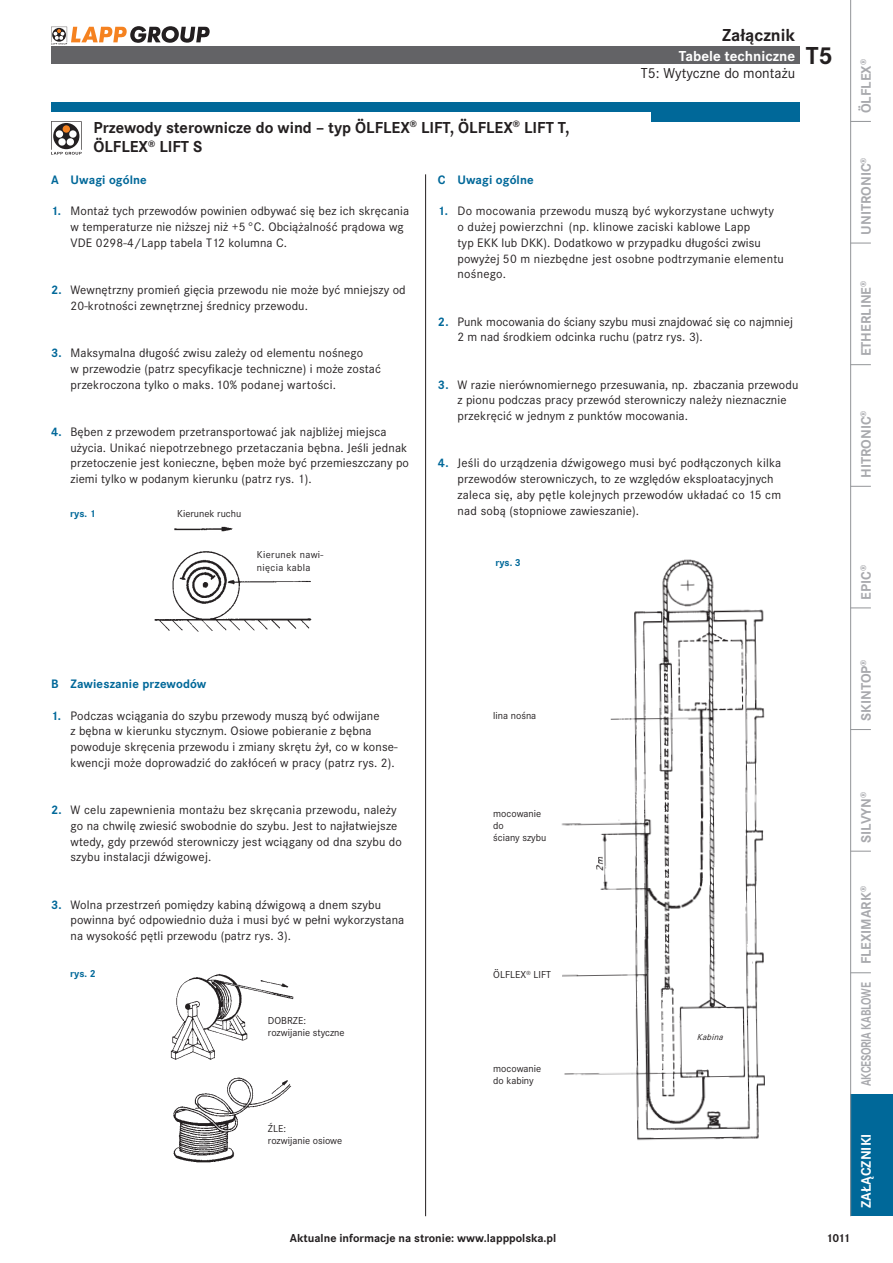
<style>
.page{position:relative;width:893px;height:1263px;background:#fff}
.page>*{position:absolute;margin:0;border:0;box-sizing:border-box;transform-origin:0 0}
.t1{font:700 25.5px "Corporate STOT";color:#231f20}
.t2{font:700 18px "Corporate STOT";color:#231f20}
.t3{font:700 16.5px/19.5px "Corporate STOT";color:#231f20}
.t4{font:15px "Corporate STOT";color:#231f20}
.t5{font:700 15px "Corporate STOT";color:#fff}
.t6{font:700 14.25px "Corporate STOT";color:#a8a9ad}
.t7{font:700 14.25px "Corporate STOT";letter-spacing:-.02em;color:#a8a9ad;scale:.78 1}
.t8{font:700 14.25px "Corporate STOT";color:#fff}
.t9{font:12.75px/15.8px "Corporate STOT";letter-spacing:.01em;color:#231f20}
.t10{font:700 12.75px "Corporate STOT";letter-spacing:.01em;color:#006899}
.t11{font:700 12px "Corporate STOT";color:#231f20}
.t12{font:10.5px/12px "Corporate STOT";color:#231f20}
.t13{font:10.5px/13.5px "Corporate STOT";letter-spacing:.03em;color:#231f20}
.t14{font:700 10.5px "Corporate STOT";color:#006899}
.t15{font:italic 9px "Corporate STOT";color:#231f20}
.s1{font-weight:700;color:#006899}
</style>
<div class="page">
<div style="left:51px;top:47px;width:748px;height:17px;background:#636366"></div>
<div style="left:850px;top:1094px;width:43px;height:122px;background:#006899"></div>
<hr style="left:850px;top:0;width:1px;height:1216px;background:#939598">
<svg style="left:851px;top:364px;width:20px;height:1px"></svg>
<svg style="left:850px;top:243px;width:21px;height:1px"></svg>
<svg style="left:851px;top:121px;width:20px;height:1px"></svg>
<svg style="left:851px;top:486px;width:20px;height:1px"></svg>
<svg style="left:850px;top:608px;width:21px;height:1px"></svg>
<svg style="left:851px;top:729px;width:20px;height:1px"></svg>
<svg style="left:851px;top:851px;width:20px;height:1px"></svg>
<svg style="left:851px;top:972px;width:20px;height:1px"></svg>
<svg style="left:51px;top:26px;width:159px;height:19px"></svg>
<hr style="left:425px;top:174px;width:1px;height:1042px;background:#231f20">
<div style="left:51px;top:102px;width:748px;height:19px;background:#006899"></div>
<div style="left:47px;top:113px;width:604px;height:17px;background:#fff"></div>
<svg style="left:51px;top:121px;width:31px;height:34px"></svg>
<img style="left:154px;top:526px;width:158px;height:106px">
<img style="left:170px;top:973px;width:124px;height:87px">
<img style="left:173px;top:1077px;width:118px;height:86px">
<img style="left:561px;top:559px;width:204px;height:582px">
<div style="left:686px;top:1033px;width:38px;height:14px;background:#fff"></div>
<h2 class="t2" style="left:722px;top:25px;width:75px">Załącznik</h2>
<p class="t5" style="left:679px;top:47px;width:118px">Tabele techniczne</p>
<p class="t4" style="left:641px;top:64px;width:156px">T5: Wytyczne do montażu</p>
<h1 class="t1" style="left:806px;top:41px;width:29px">T5</h1>
<p class="t3" style="left:94px;top:118px;width:477px">Przewody sterownicze do wind – typ ÖLFLEX<sup>®</sup> LIFT, ÖLFLEX<sup>®</sup> LIFT T,<br>ÖLFLEX<sup>®</sup> LIFT S</p>
<p class="t10" style="left:438px;top:172px;width:97px">C Uwagi ogólne</p>
<p class="t9" style="left:457px;top:203px;width:328px;text-indent:-19px"><span class="s1">1.</span> Do mocowania przewodu muszą być wykorzystane uchwyty<br>o dużej powierzchni (np. klinowe zaciski kablowe Lapp<br>typ EKK lub DKK). Dodatkowo w przypadku długości zwisu powyżej 50 m niezbędne jest osobne podtrzymanie elementu nośnego.</p>
<p class="t9" style="left:457px;top:314px;width:337px;text-indent:-19px"><span class="s1">2.</span> Punk mocowania do ściany szybu musi znajdować się co najmniej<br>2 m nad środkiem odcinka ruchu (patrz rys. 3).</p>
<p class="t9" style="left:457px;top:377px;width:342px;text-indent:-19px"><span class="s1">3.</span> W razie nierównomiernego przesuwania, np. zbaczania przewodu z pionu podczas pracy przewód sterowniczy należy nieznacznie przekręcić w jednym z punktów mocowania.</p>
<p class="t9" style="left:457px;top:455px;width:325px;text-indent:-19px"><span class="s1">4.</span> Jeśli do urządzenia dźwigowego musi być podłączonych kilka przewodów sterowniczych, to ze względów eksploatacyjnych zaleca się, aby pętle kolejnych przewodów układać co 15 cm</p>
<p class="t12" style="left:177px;top:508px;width:66px">Kierunek ruchu</p>
<p class="t9" style="left:457px;top:503px;width:183px">nad sobą (stopniowe zawieszanie).</p>
<p class="t10" style="left:51px;top:172px;width:97px">A Uwagi ogólne</p>
<p class="t9" style="left:71px;top:203px;width:340px;text-indent:-19px"><span class="s1">1.</span> Montaż tych przewodów powinien odbywać się bez ich skręcania w temperaturze nie niższej niż +5 °C. Obciążalność prądowa wg<br>VDE 0298-4/Lapp tabela T12 kolumna C.</p>
<p class="t9" style="left:71px;top:282px;width:337px;text-indent:-19px"><span class="s1">2.</span> Wewnętrzny promień gięcia przewodu nie może być mniejszy od<br>20-krotności zewnętrznej średnicy przewodu.</p>
<p class="t9" style="left:71px;top:345px;width:312px;text-indent:-19px"><span class="s1">3.</span> Maksymalna długość zwisu zależy od elementu nośnego<br>w przewodzie (patrz specyfikacje techniczne) i może zostać przekroczona tylko o maks. 10% podanej wartości.</p>
<p class="t9" style="left:71px;top:424px;width:340px;text-indent:-19px"><span class="s1">4.</span> Bęben z przewodem przetransportować jak najbliżej miejsca użycia. Unikać niepotrzebnego przetaczania bębna. Jeśli jednak przetoczenie jest konieczne, bęben może być przemieszczany po ziemi tylko w podanym kierunku (patrz rys. 1).</p>
<p class="t14" style="left:70px;top:508px;width:27px">rys. 1</p>
<p class="t13" style="left:257px;top:548px;width:68px">Kierunek nawi&shy;nięcia kabla</p>
<p class="t14" style="left:495px;top:556px;width:27px">rys. 3</p>
<p class="t6" style="left:858px;top:113px;width:55px;rotate:-90deg">ÖLFLEX<sup>®</sup></p>
<p class="t6" style="left:858px;top:235px;width:79px;rotate:-90deg">UNITRONIC<sup>®</sup></p>
<p class="t6" style="left:858px;top:356px;width:77px;rotate:-90deg">ETHERLINE<sup>®</sup></p>
<p class="t6" style="left:858px;top:478px;width:69px;rotate:-90deg">HITRONIC<sup>®</sup></p>
<p class="t6" style="left:858px;top:600px;width:36px;rotate:-90deg">EPIC<sup>®</sup></p>
<p class="t10" style="left:51px;top:676px;width:157px">B Zawieszanie przewodów</p>
<p class="t9" style="left:71px;top:707px;width:328px;text-indent:-19px"><span class="s1">1.</span> Podczas wciągania do szybu przewody muszą być odwijane<br>z bębna w kierunku stycznym. Osiowe pobieranie z bębna powoduje skręcenia przewodu i zmiany skrętu żył, co w konse&shy;kwencji może doprowadzić do zakłóceń w pracy (patrz rys. 2).</p>
<p class="t9" style="left:71px;top:802px;width:333px;text-indent:-19px"><span class="s1">2.</span> W celu zapewnienia montażu bez skręcania przewodu, należy go na chwilę zwiesić swobodnie do szybu. Jest to najłatwiejsze wtedy, gdy przewód sterowniczy jest wciągany od dna szybu do szybu instalacji dźwigowej.</p>
<p class="t9" style="left:71px;top:896px;width:335px;text-indent:-19px"><span class="s1">3.</span> Wolna przestrzeń pomiędzy kabiną dźwigową a dnem szybu powinna być odpowiednio duża i musi być w pełni wykorzystana na wysokość pętli przewodu (patrz rys. 3).</p>
<p class="t14" style="left:70px;top:968px;width:27px">rys. 2</p>
<p class="t12" style="left:268px;top:1015px;width:78px">DOBRZE: rozwijanie styczne</p>
<p class="t12" style="left:268px;top:1122px;width:76px">ŹLE:<br>rozwijanie osiowe</p>
<p class="t12" style="left:493px;top:709px;width:45px">lina nośna</p>
<p class="t12" style="left:493px;top:807px;width:55px">mocowanie do<br>ściany szybu</p>
<p class="t12" style="left:493px;top:969px;width:59px">ÖLFLEX<sup>®</sup> LIFT</p>
<p class="t12" style="left:493px;top:1062px;width:49px">mocowanie do kabiny</p>
<p class="t11" style="left:290px;top:1231px;width:268px">Aktualne informacje na stronie: www.lapppolska.pl</p>
<p class="t15" style="left:697px;top:1032px;width:30px">Kabina</p>
<p class="t6" style="left:858px;top:721px;width:63px;rotate:-90deg">SKINTOP<sup>®</sup></p>
<p class="t6" style="left:858px;top:843px;width:53px;rotate:-90deg">SILVYN<sup>®</sup></p>
<p class="t6" style="left:858px;top:964px;width:80px;rotate:-90deg">FLEXIMARK<sup>®</sup></p>
<p class="t7" style="left:858px;top:1086px;width:135px;rotate:-90deg">AKCESORIA KABLOWE</p>
<p class="t11" style="left:826px;top:1231px;width:26px">1011</p>
<p class="t8" style="left:858px;top:1208px;width:76px;rotate:-90deg">ZAŁĄCZNIKI</p>
</div>
